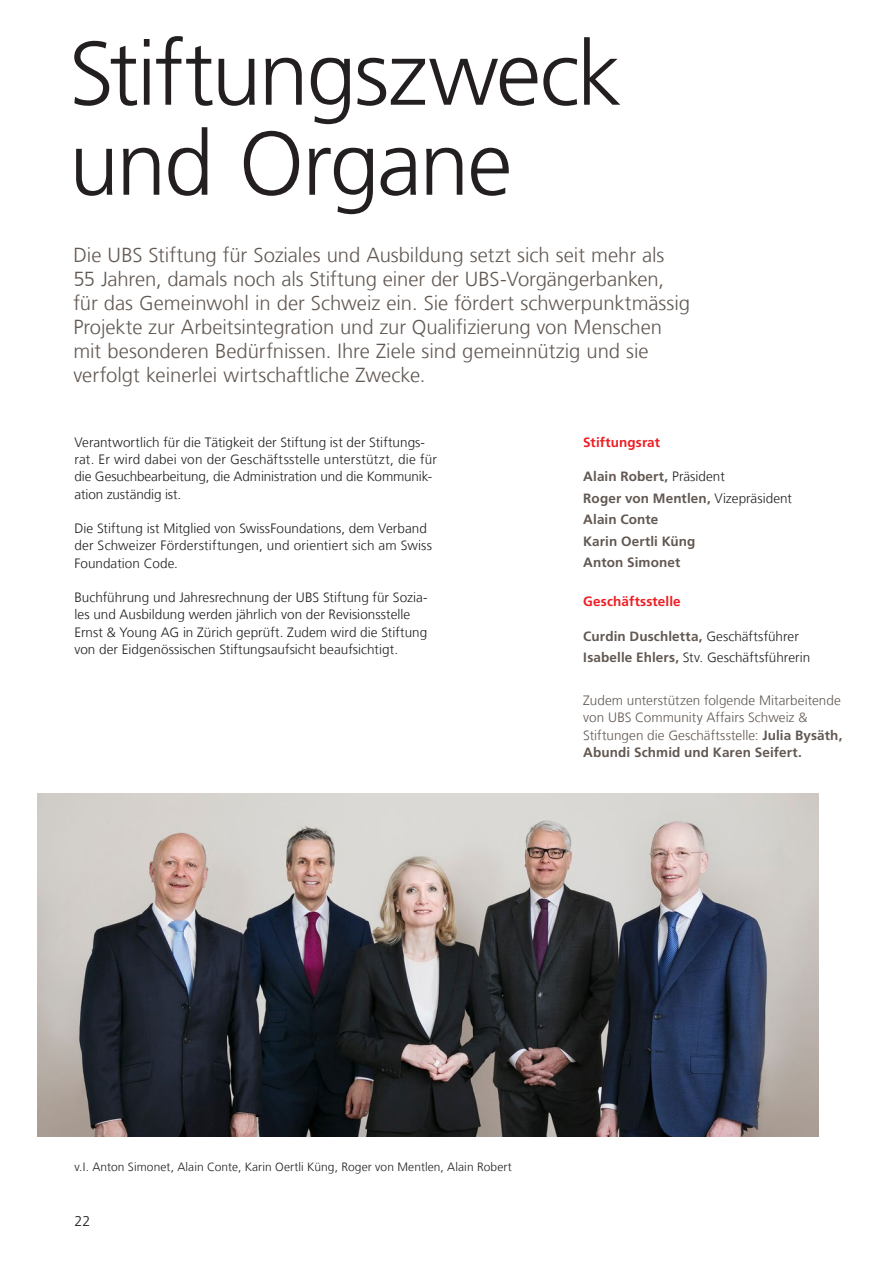
<style>
.page{position:relative;width:893px;height:1263px;background:#fff}
.page>*{position:absolute;margin:0;border:0;box-sizing:border-box;transform-origin:0 0}
.t1{font:300 90px/90px "Frutiger LT Com";letter-spacing:-.03em;color:#231f20}
.t2{font:300 20.25px/24px "Frutiger LT Com";letter-spacing:-.005em;color:#625852}
.t3{font:300 14.25px "Frutiger LT Com";color:#231f20}
.t4{font:300 13.5px/17.2px "Frutiger LT Com";letter-spacing:.005em;color:#231f20}
.t5{font:300 13.5px/17.2px "Frutiger LT Com";letter-spacing:.005em;color:#625852}
.t6{font:700 13.5px/21.5px "Frutiger LT Com";letter-spacing:.01em;color:#625852}
.t7{font:700 13.5px "Frutiger LT Com";letter-spacing:.01em;color:#ee1d23}
.t8{font:300 12px "Frutiger LT Com";letter-spacing:.01em;color:#231f20}
.s1{font-weight:300;color:#231f20}
.s2{font-weight:700;color:#625852}
.s3{font-weight:700}
</style>
<div class="page">
<img style="left:37px;top:793px;width:782px;height:344px">
<h1 class="t1" style="left:69px;top:29px;width:554px">Stiftungszweck und Organe</h1>
<p class="t2" style="left:73px;top:243px;width:618px">Die UBS Stiftung für Soziales und Ausbildung setzt sich seit mehr als 55 Jahren, damals noch als Stiftung einer der UBS-Vorgängerbanken, für das Gemeinwohl in der Schweiz ein. Sie fördert schwerpunktmässig Projekte zur Arbeitsintegration und zur Qualifizierung von Menschen mit besonderen Bedürfnissen. Ihre Ziele sind gemeinnützig und sie verfolgt keinerlei wirtschaftliche Zwecke.</p>
<p class="t4" style="left:74px;top:434px;width:364px">Verantwortlich für die Tätigkeit der Stiftung ist der Stiftungs&shy;rat. Er wird dabei von der Geschäftsstelle unterstützt, die für die Gesuchbearbeitung, die Administration und die Kommunik&shy;ation zuständig ist.</p>
<p class="t4" style="left:74px;top:520px;width:359px">Die Stiftung ist Mitglied von SwissFoundations, dem Verband der Schweizer Förderstiftungen, und orientiert sich am Swiss<br>Foundation Code.</p>
<p class="t4" style="left:74px;top:589px;width:355px">Buchführung und Jahresrechnung der UBS Stiftung für Sozia&shy;les und Ausbildung werden jährlich von der Revisionsstelle Ernst &amp; Young AG in Zürich geprüft. Zudem wird die Stiftung von der Eidgenössischen Stiftungsaufsicht beaufsichtigt.</p>
<p class="t7" style="left:583px;top:434px;width:78px">Stiftungsrat</p>
<p class="t6" style="left:583px;top:466px;width:210px">Alain Robert, <span class="s1">Präsident<br></span>Roger von Mentlen, <span class="s1">Vizepräsident<br></span>Alain Conte<br>Karin Oertli Küng<br>Anton Simonet</p>
<p class="t7" style="left:583px;top:593px;width:99px">Geschäftsstelle</p>
<p class="t4" style="left:583px;top:625px;width:228px;line-height:21.5px"><span class="s2">Curdin Duschletta,</span> Geschäftsführer<br><span class="s2">Isabelle Ehlers,</span> Stv. Geschäftsführerin</p>
<p class="t5" style="left:583px;top:692px;width:261px">Zudem unterstützen folgende Mitarbeitende von UBS Community Affairs Schweiz &amp; Stiftungen die Geschäftsstelle: <span class="s3">Julia Bysäth, Abundi Schmid und Karen Seifert.</span></p>
<p class="t8" style="left:74px;top:1160px;width:439px">v.I. Anton Simonet, Alain Conte, Karin Oertli Küng, Roger von Mentlen, Alain Robert</p>
<p class="t3" style="left:74px;top:1212px;width:17px">22</p>
</div>
